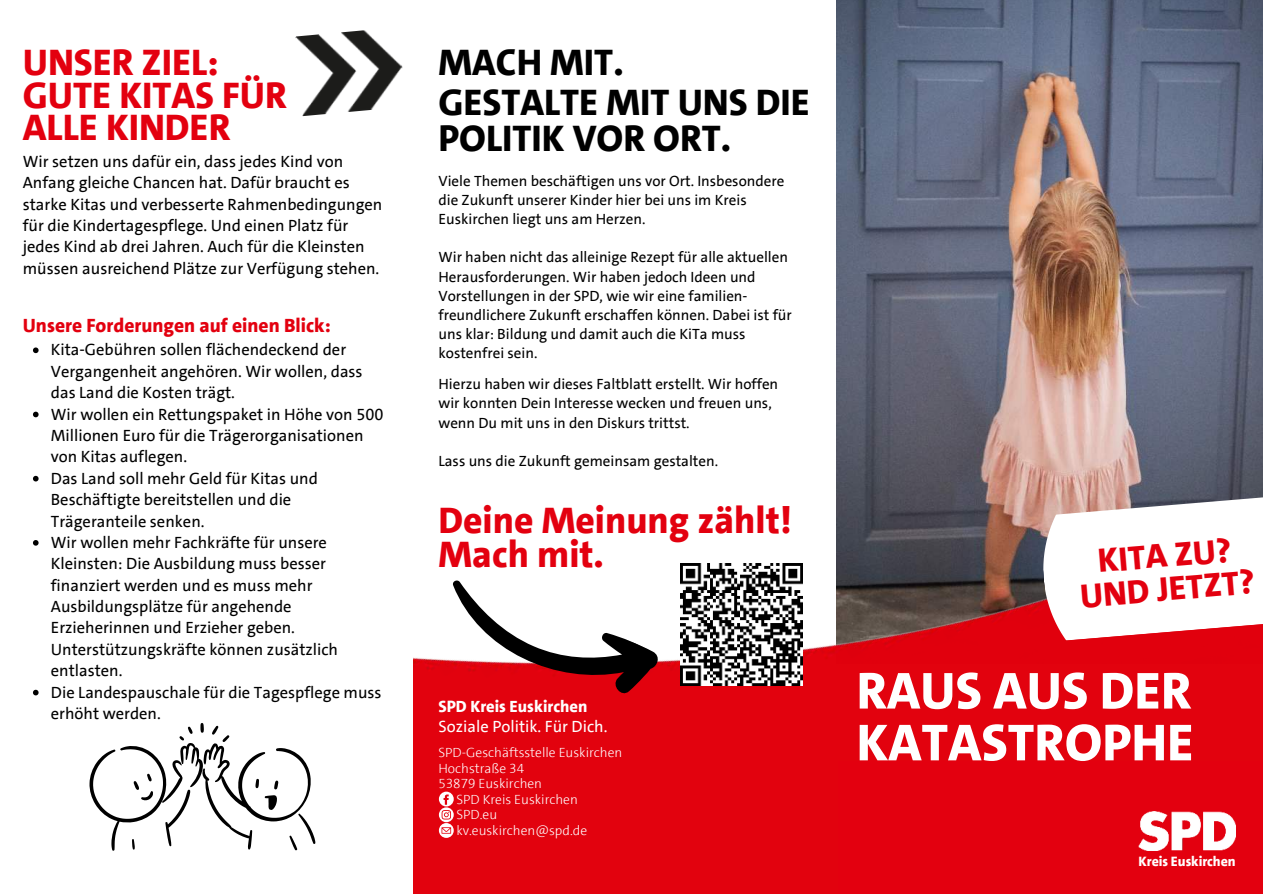
<style>
.page{position:relative;width:1263px;height:894px;background:#fff}
.page>*{position:absolute;margin:0;border:0;box-sizing:border-box;transform-origin:0 0}
.t1{font:800 52.5px/51.8px "SPD The Sans Versal";color:#fff}
.t2{font:800 37.5px/39.6px "SPD The Sans Versal";color:#000}
.t3{font:800 37.5px/32.7px "SPD The Sans Versal";color:#e3000f}
.t4{font:800 37.5px/33.2px "SPD The Sans";color:#e3000f}
.t5{font:800 34.35px/33.6px "SPD The Sans Versal";color:#e3000f;text-align:center}
.t6{font:800 19.5px "SPD The Sans";color:#e3000f}
.t7{font:16.5px/21.3px "SPD The Sans";color:#000}
.t8{font:16.5px "SPD The Sans";color:#fff}
.t9{font:800 16.5px "SPD The Sans";color:#fff}
.t10{font:15px/19.2px "SPD The Sans";color:#000}
.t11{font:800 13.8px "SPD The Sans";letter-spacing:-.005em;color:#fff}
.t12{font:300 13.5px "SPD The Sans";color:#fff}
</style>
<div class="page">
<img style="left:836px;top:0;width:427px;height:166px">
<img style="left:413px;top:166px;width:850px;height:727px">
<div style="left:838px;top:760px;width:425px;height:133px;background:#e3000f"></div>
<svg style="left:1043px;top:495px;width:220px;height:146px"></svg>
<svg style="left:439px;top:791px;width:15px;height:46px"></svg>
<img style="left:295px;top:30px;width:108px;height:86px">
<img style="left:1138px;top:811px;width:97px;height:39px">
<svg style="left:89px;top:723px;width:226px;height:127px"></svg>
<svg style="left:452px;top:578px;width:210px;height:119px"></svg>
<img style="left:681px;top:563px;width:121px;height:122px">
<svg style="left:33px;top:347px;width:6px;height:6px"></svg>
<svg style="left:33px;top:411px;width:6px;height:6px"></svg>
<svg style="left:33px;top:475px;width:6px;height:6px"></svg>
<svg style="left:33px;top:540px;width:6px;height:5px"></svg>
<svg style="left:33px;top:689px;width:6px;height:6px"></svg>
<h2 class="t3" style="left:23px;top:46px;width:265px">UNSER ZIEL:<br>GUTE KITAS FÜR<br>ALLE KINDER</h2>
<p class="t7" style="left:23px;top:151px;width:361px">Wir setzen uns dafü r ein, dass jedes Kind von Anfang gleiche Chancen hat. Dafü r braucht es starke Kitas und verbesserte Rahmenbedingungen fü r die Kindertagespflege. Und einen Platz fü r jedes Kind ab drei Jahren. Auch fü r die Kleinsten müssen ausreichend Plätze zur Verfügung stehen.</p>
<p class="t6" style="left:23px;top:313px;width:309px">Unsere Forderungen auf einen Blick:</p>
<p class="t7" style="left:51px;top:339px;width:334px">Kita-Gebü hren sollen flächendeckend der Vergangenheit angehören. Wir wollen, dass das Land die Kosten trägt.<br>Wir wollen ein Rettungspaket in Höhe von 500<br>Millionen Euro fü r die Trägerorganisationen von Kitas auflegen.<br>Das Land soll mehr Geld fü r Kitas und Beschäftigte bereitstellen und die Trägeranteile senken.<br>Wir wollen mehr Fachkräfte fü r unsere Kleinsten: Die Ausbildung muss besser finanziert werden und es muss mehr Ausbildungsplätze fü r angehende Erzieherinnen und Erzieher geben.<br>Unterstützungskräfte können zusätzlich entlasten.<br>Die Landespauschale fü r die Tagespflege muss erhöht werden.</p>
<h2 class="t2" style="left:438px;top:43px;width:373px">MACH MIT.<br>GESTALTE MIT UNS DIE</h2>
<h2 class="t2" style="left:438px;top:119px;width:294px">POLITIK VOR ORT.</h2>
<p class="t10" style="left:438px;top:171px;width:347px">Viele Themen beschäftigen uns vor Ort. Insbesondere die Zukunft unserer Kinder hier bei uns im Kreis<br>Euskirchen liegt uns am Herzen.</p>
<p class="t10" style="left:438px;top:248px;width:355px">Wir haben nicht das alleinige Rezept für alle aktuellen Herausforderungen. Wir haben jedoch Ideen und Vorstellungen in der SPD, wie wir eine familien&shy;freundlichere Zukunft erschaffen können. Dabei ist für uns klar: Bildung und damit auch die KiTa muss kostenfrei sein.</p>
<p class="t10" style="left:438px;top:374px;width:341px">Hierzu haben wir dieses Faltblatt erstellt. Wir hoffen wir konnten Dein Interesse wecken und freuen uns, wenn Du mit uns in den Diskurs trittst.</p>
<p class="t10" style="left:438px;top:451px;width:281px">Lass uns die Zukunft gemeinsam gestalten.</p>
<h2 class="t4" style="left:438px;top:504px;width:355px">Deine Meinung zählt!<br>Mach mit.</h2>
<p class="t9" style="left:438px;top:696px;width:151px">SPD Kreis Euskirchen</p>
<p class="t8" style="left:439px;top:715px;width:170px">Soziale Politik. Für Dich.</p>
<p class="t12" style="left:438px;top:744px;width:185px">SPD-Geschäftsstelle Euskirchen</p>
<p class="t12" style="left:438px;top:759px;width:87px">Hochstraße 34</p>
<p class="t12" style="left:438px;top:774px;width:105px">53879 Euskirchen</p>
<p class="t12" style="left:456px;top:790px;width:123px">SPD Kreis Euskirchen</p>
<p class="t12" style="left:456px;top:805px;width:42px">SPD.eu</p>
<p class="t12" style="left:456px;top:821px;width:132px">kv.euskirchen@spd.de</p>
<h3 class="t5" style="left:1076px;top:546px;width:176px;rotate:-5deg">KITA ZU?<br>UND JETZT?</h3>
<h1 class="t1" style="left:856px;top:665px;width:339px">RAUS AUS DER<br>KATASTROPHE</h1>
<p class="t11" style="left:1138px;top:851px;width:99px">Kreis Euskirchen</p>
</div>
